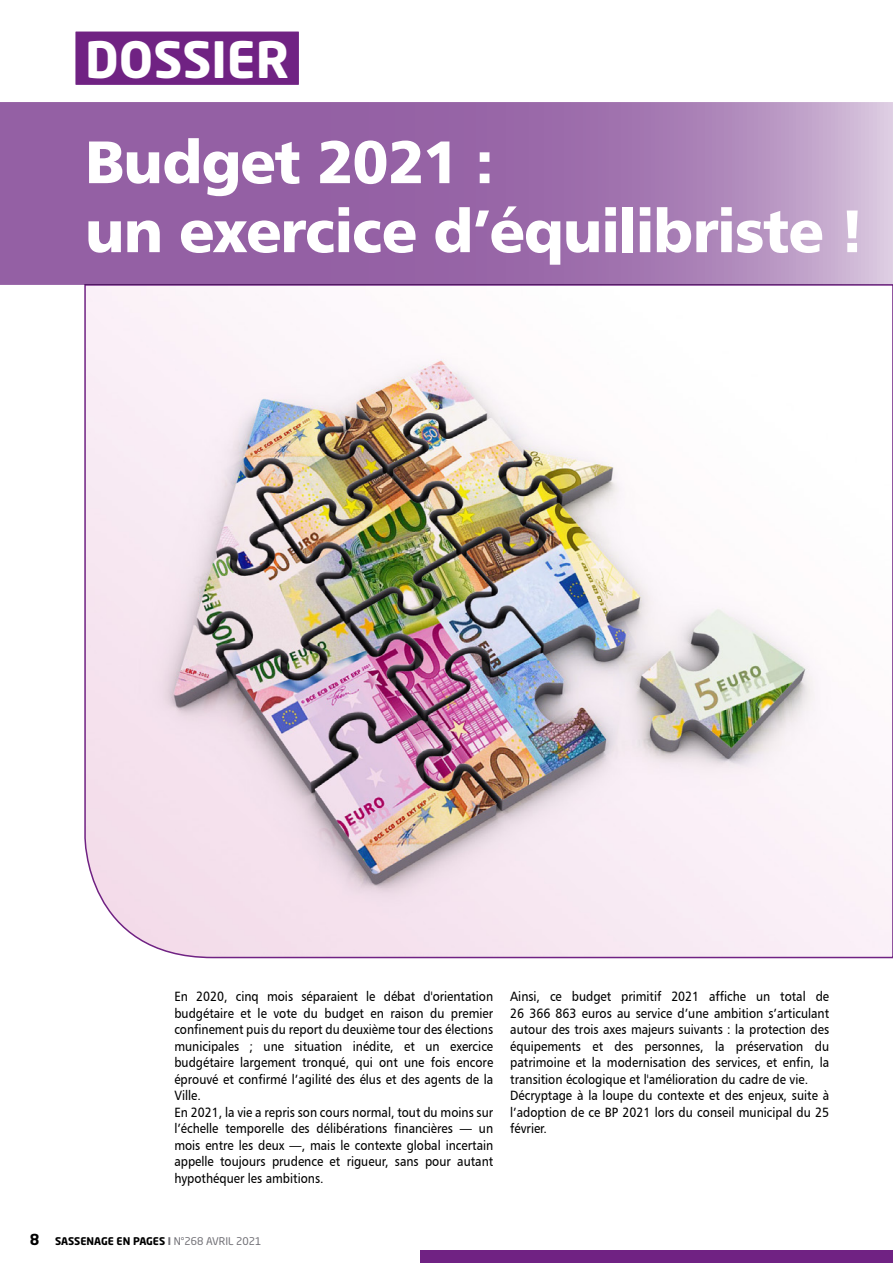
<style>
.page{position:relative;width:893px;height:1263px;background:#fff}
.page>*{position:absolute;margin:0;border:0;box-sizing:border-box;transform-origin:0 0}
.t1{font:60px/69px "Humanist 777 BT Black B";letter-spacing:-.025em;color:#fff}
.t2{font:700 49.5px "Neo Sans Std";color:#fff}
.t3{font:700 15px "Neo Sans Std";color:#000}
.t4{font:13.5px/16.5px "Humanist 777 BT Roman B";color:#000;scale:.9 1}
.t5{font:700 10.5px "Neo Sans Std";color:#000}
.s1{color:#706f75}
.s2{font-weight:400;color:#706f75}
</style>
<div class="page">
<div style="left:421px;top:1250px;width:472px;height:13px;background:#702283"></div>
<img style="left:84px;top:285px;width:809px;height:674px">
<div style="left:76px;top:32px;width:223px;height:53px;background:#702283"></div>
<svg style="left:0;top:102px;width:893px;height:183px;fill:#9663a6"></svg>
<h2 class="t2" style="left:85px;top:28px;width:206px">DOSSIER</h2>
<h1 class="t1" style="left:85px;top:126px;width:781px">Budget 2021 :<br>un exercice d’équilibriste !</h1>
<p class="t4" style="left:174px;top:988px;width:356px">En 2020, cinq mois séparaient le débat d'orientation budgétaire et le vote du budget en raison du premier confinement puis du report du deuxième tour des élections municipales ; une situation inédite, et un exercice budgétaire largement tronqué, qui ont une fois encore éprouvé et confirmé l’agilité des élus et des agents de la Ville.<br>En 2021, la vie a repris son cours normal, tout du moins sur l’échelle temporelle des délibérations financières — un mois entre les deux —, mais le contexte global incertain appelle toujours prudence et rigueur, sans pour autant hypothéquer les ambitions.</p>
<p class="t4" style="left:510px;top:988px;width:356px">Ainsi, ce budget primitif 2021 affiche un total de 26 366 863 euros au service d’une ambition s’articulant autour des trois axes majeurs suivants : la protection des équipements et des personnes, la préservation du patrimoine et la modernisation des services, et enfin, la transition écologique et l'amélioration du cadre de vie.<br>Décryptage à la loupe du contexte et des enjeux, suite à l’adoption de ce BP 2021 lors du conseil municipal du 25 février.</p>
<p class="t3" style="left:30px;top:1229px;width:11px">8</p>
<p class="t5" style="left:55px;top:1234px;width:208px">SASSENAGE EN PAGES <span class="s1">I</span> <span class="s2">N°268 AVRIL 2021</span></p>
</div>
